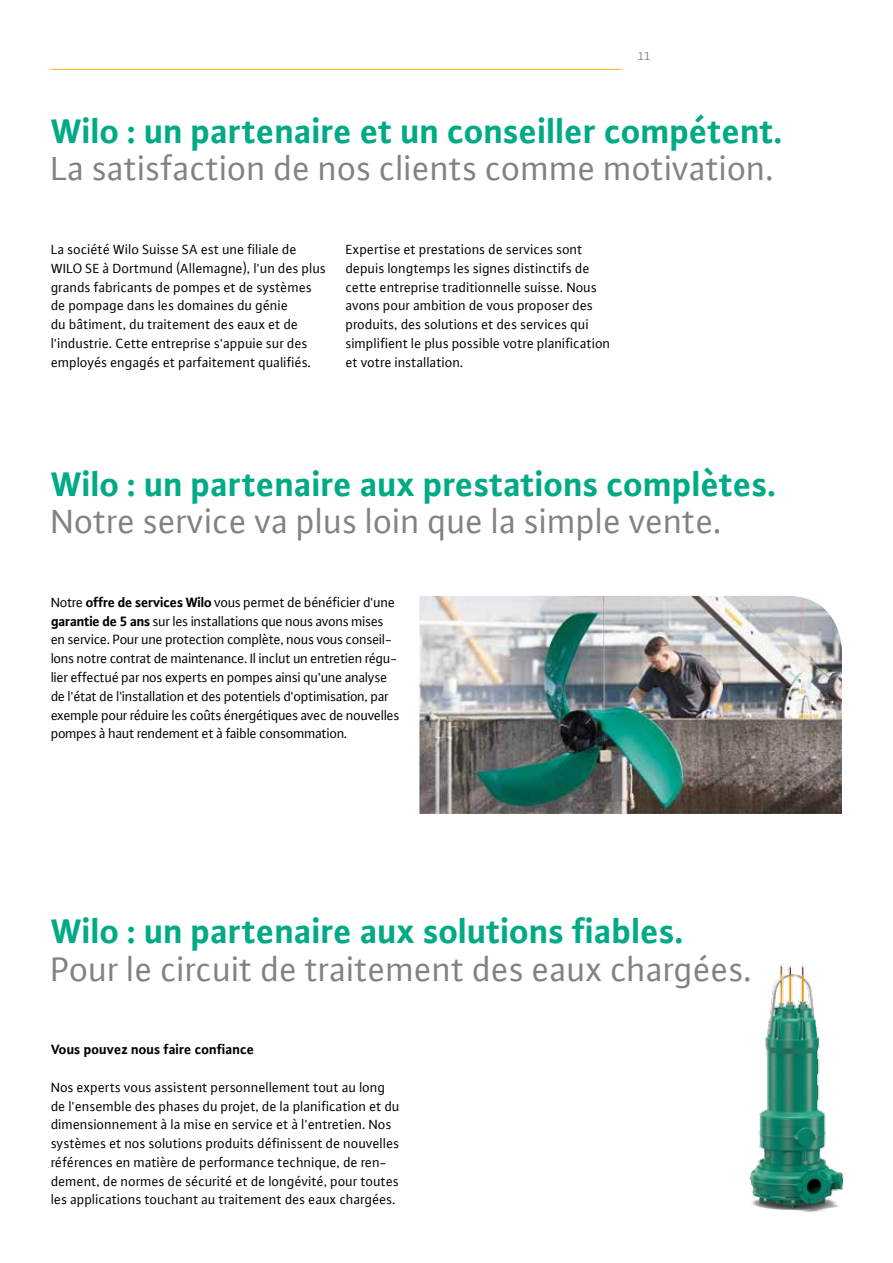
<style>
.page{position:relative;width:893px;height:1263px;background:#fff}
.page>*{position:absolute;margin:0;border:0;box-sizing:border-box;transform-origin:0 0}
.t1{font:36px "WILO Plus FM";color:#808285}
.t2{font:700 36px "WILO Plus FM";color:#00aa87}
.t3{font:14.25px/18.8px "WILO Plus FM";color:#000}
.t4{font:14.25px/18.8px "WILO Plus FM";letter-spacing:-.02em;color:#000}
.t5{font:700 14.25px "WILO Plus FM";color:#000}
.t6{font:12px "WILO Plus FM";color:#808285}
.s1{font-weight:700}
</style>
<div class="page">
<hr style="left:51px;top:69px;width:570px;height:1px;background:#fcaf17">
<img style="left:419px;top:596px;width:423px;height:218px">
<img style="left:749px;top:964px;width:95px;height:248px">
<p class="t6" style="left:638px;top:49px;width:14px">11</p>
<h1 class="t2" style="left:51px;top:106px;width:733px">Wilo : un partenaire et un conseiller compétent.</h1>
<h1 class="t1" style="left:51px;top:146px;width:725px">La satisfaction de nos clients comme motivation.</h1>
<p class="t3" style="left:51px;top:240px;width:277px">La société Wilo Suisse SA est une filiale de WILO SE à Dortmund (Allemagne), l'un des plus grands fabricants de pompes et de systèmes de pompage dans les domaines du génie<br>du bâtiment, du traitement des eaux et de l'industrie. Cette entreprise s'appuie sur des employés engagés et parfaitement qualifiés.</p>
<p class="t3" style="left:346px;top:240px;width:266px">Expertise et prestations de services sont depuis longtemps les signes distinctifs de cette entreprise traditionnelle suisse. Nous avons pour ambition de vous proposer des produits, des solutions et des services qui simplifient le plus possible votre planification et votre installation.</p>
<h1 class="t2" style="left:51px;top:459px;width:727px">Wilo : un partenaire aux prestations complètes.</h1>
<h1 class="t1" style="left:51px;top:499px;width:673px">Notre service va plus loin que la simple vente.</h1>
<p class="t4" style="left:51px;top:593px;width:350px">Notre <span class="s1">offre de services Wilo</span> vous permet de bénéficier d'une <span class="s1">garantie de 5 ans</span> sur les installations que nous avons mises en service. Pour une protection complète, nous vous conseil&shy;lons notre contrat de maintenance. Il inclut un entretien régu&shy;lier effectué par nos experts en pompes ainsi qu'une analyse de l'état de l'installation et des potentiels d'optimisation, par exemple pour réduire les coûts énergétiques avec de nouvelles pompes à haut rendement et à faible consommation.</p>
<h1 class="t2" style="left:51px;top:907px;width:634px">Wilo : un partenaire aux solutions fiables.</h1>
<h1 class="t1" style="left:51px;top:946px;width:703px">Pour le circuit de traitement des eaux chargées.</h1>
<p class="t5" style="left:51px;top:1040px;width:205px">Vous pouvez nous faire confiance</p>
<p class="t3" style="left:51px;top:1077px;width:350px">Nos experts vous assistent personnellement tout au long de l'ensemble des phases du projet, de la planification et du dimensionnement à la mise en service et à l'entretien. Nos systèmes et nos solutions produits définissent de nouvelles références en matière de performance technique, de ren&shy;dement, de normes de sécurité et de longévité, pour toutes les applications touchant au traitement des eaux chargées.</p>
</div>
